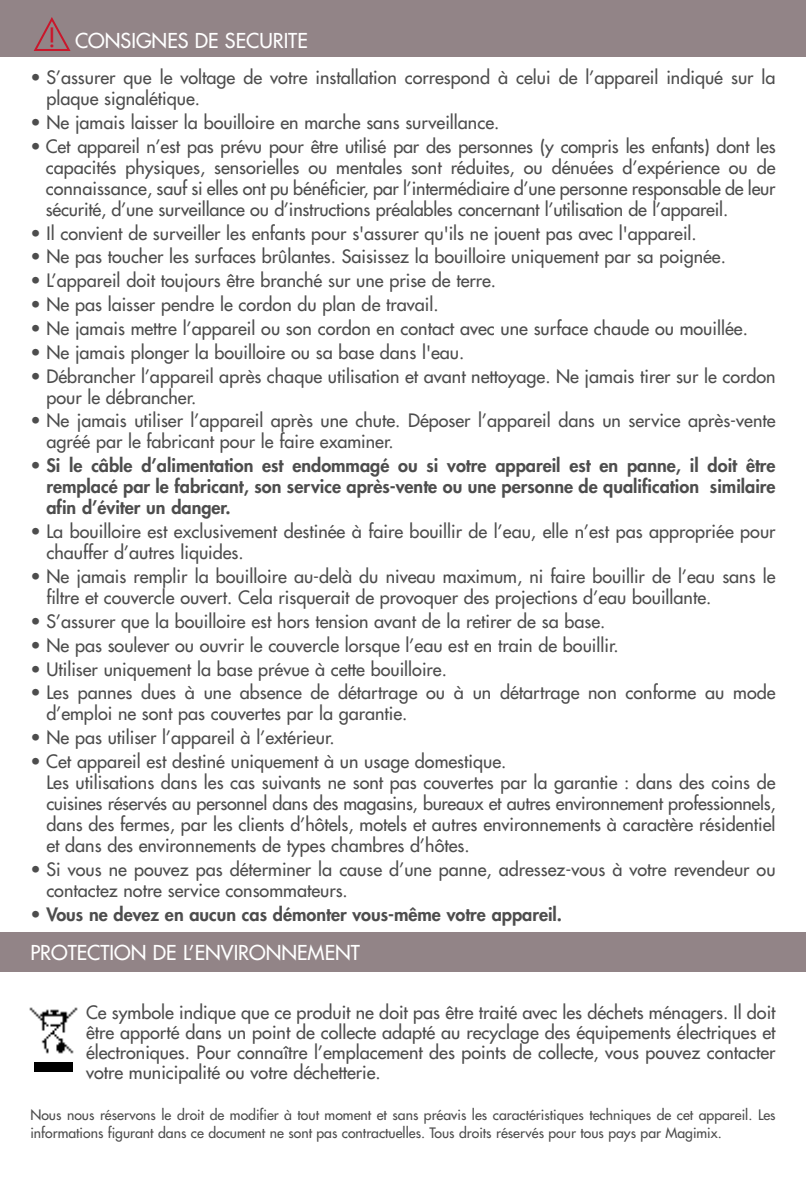
<style>
.page{position:relative;width:806px;height:1191px;background:#fff}
.page>*{position:absolute;margin:0;border:0;box-sizing:border-box;transform-origin:0 0}
.t1{font:20px "Futura";color:#fff}
.t2{font:18px/21px "Futura";color:#4d4d4d}
.t3{font:800 18px/21px "Futura";color:#4d4d4d;text-align:justify}
.t4{font:14px/18px "Futura";color:#4d4d4d}
.s1{font-size:26px;color:#ca162b}
.s2{font-weight:400}
</style>
<div class="page">
<div style="left:0;top:0;width:805px;height:57px;background:#928487"></div>
<div style="left:0;top:932px;width:805px;height:40px;background:#928487"></div>
<svg style="left:34px;top:17px;width:36px;height:34px"></svg>
<img style="left:29px;top:1007px;width:49px;height:47px">
<div style="left:34px;top:1062px;width:38px;height:9px;background:#000"></div>
<p class="t1" style="left:48px;top:30px;width:261px"><span class="s1">!</span> CONSIGNES DE SECURITE</p>
<p class="t2" style="left:46px;top:68px;width:730px;text-indent:-16px">• S’assurer que le voltage de votre installation correspond à celui de l’appareil indiqué sur la plaque signalétique.</p>
<p class="t2" style="left:30px;top:113px;width:470px">• Ne jamais laisser la bouilloire en marche sans surveillance.</p>
<p class="t2" style="left:46px;top:137px;width:730px;text-align:justify;text-indent:-15px">• Cet appareil n’est pas prévu pour être utilisé par des personnes (y compris les enfants) dont les capacités physiques, sensorielles ou mentales sont réduites, ou dénuées d’expérience ou de connaissance, sauf si elles ont pu bénéficier, par l’intermédiaire d’une personne responsable de leur sécurité, d’une surveillance ou d’instructions préalables concernant l’utilisation de l’appareil.</p>
<p class="t2" style="left:30px;top:224px;width:667px">• Il convient de surveiller les enfants pour s'assurer qu'ils ne jouent pas avec l'appareil.</p>
<p class="t2" style="left:30px;top:247px;width:696px">• Ne pas toucher les surfaces brûlantes. Saisissez la bouilloire uniquement par sa poignée.</p>
<p class="t2" style="left:30px;top:271px;width:467px">• L’appareil doit toujours être branché sur une prise de terre.</p>
<p class="t2" style="left:30px;top:295px;width:409px">• Ne pas laisser pendre le cordon du plan de travail.</p>
<p class="t2" style="left:30px;top:319px;width:718px">• Ne jamais mettre l’appareil ou son cordon en contact avec une surface chaude ou mouillée.</p>
<p class="t2" style="left:30px;top:343px;width:435px">• Ne jamais plonger la bouilloire ou sa base dans l'eau.</p>
<p class="t2" style="left:46px;top:367px;width:730px;text-indent:-16px">• Débrancher l’appareil après chaque utilisation et avant nettoyage. Ne jamais tirer sur le cordon pour le débrancher.</p>
<p class="t2" style="left:46px;top:411px;width:730px;text-indent:-16px">• Ne jamais utiliser l’appareil après une chute. Déposer l’appareil dans un service après-vente agréé par le fabricant pour le faire examiner.</p>
<p class="t3" style="left:46px;top:456px;width:730px;text-indent:-16px">• Si le câble d’alimentation est endommagé ou si votre appareil est en panne, il doit être remplacé par le fabricant, son service après-vente ou une personne de qualification similaire afin d’éviter un danger.</p>
<p class="t2" style="left:46px;top:522px;width:730px;text-indent:-16px">• La bouilloire est exclusivement destinée à faire bouillir de l’eau, elle n’est pas appropriée pour chauffer d’autres liquides.</p>
<p class="t2" style="left:46px;top:567px;width:730px;text-indent:-16px">• Ne jamais remplir la bouilloire au-delà du niveau maximum, ni faire bouillir de l’eau sans le filtre et couvercle ouvert. Cela risquerait de provoquer des projections d’eau bouillante.</p>
<p class="t2" style="left:30px;top:612px;width:576px">• S’assurer que la bouilloire est hors tension avant de la retirer de sa base.</p>
<p class="t2" style="left:30px;top:636px;width:589px">• Ne pas soulever ou ouvrir le couvercle lorsque l’eau est en train de bouillir.</p>
<p class="t2" style="left:30px;top:659px;width:418px">• Utiliser uniquement la base prévue à cette bouilloire.</p>
<p class="t2" style="left:46px;top:683px;width:730px;text-indent:-16px">• Les pannes dues à une absence de détartrage ou à un détartrage non conforme au mode d’emploi ne sont pas couvertes par la garantie.</p>
<p class="t2" style="left:30px;top:728px;width:306px">• Ne pas utiliser l’appareil à l’extérieur.</p>
<p class="t2" style="left:46px;top:752px;width:730px;text-indent:-16px">• Cet appareil est destiné uniquement à un usage domestique.<br>Les utilisations dans les cas suivants ne sont pas couvertes par la garantie : dans des coins de cuisines réservés au personnel dans des magasins, bureaux et autres environnement professionnels, dans des fermes, par les clients d’hôtels, motels et autres environnements à caractère résidentiel et dans des environnements de types chambres d’hôtes.</p>
<p class="t2" style="left:46px;top:860px;width:730px;text-indent:-16px">• Si vous ne pouvez pas déterminer la cause d’une panne, adressez-vous à votre revendeur ou contactez notre service consommateurs.</p>
<p class="t3" style="left:30px;top:905px;width:533px"><span class="s2">•</span> Vous ne devez en aucun cas démonter vous-même votre appareil.</p>
<p class="t1" style="left:30px;top:943px;width:331px">PROTECTION DE L’ENVIRONNEMENT</p>
<p class="t2" style="left:86px;top:1004px;width:690px;line-height:20px;text-align:justify">Ce symbole indique que ce produit ne doit pas être traité avec les déchets ménagers. Il doit être apporté dans un point de collecte adapté au recyclage des équipements électriques et électroniques. Pour connaître l’emplacement des points de collecte, vous pouvez contacter votre municipalité ou votre déchetterie.</p>
<p class="t4" style="left:30px;top:1106px;width:746px">Nous nous réservons le droit de modifier à tout moment et sans préavis les caractéristiques techniques de cet appareil. Les informations figurant dans ce document ne sont pas contractuelles. Tous droits réservés pour tous pays par Magimix.</p>
</div>
